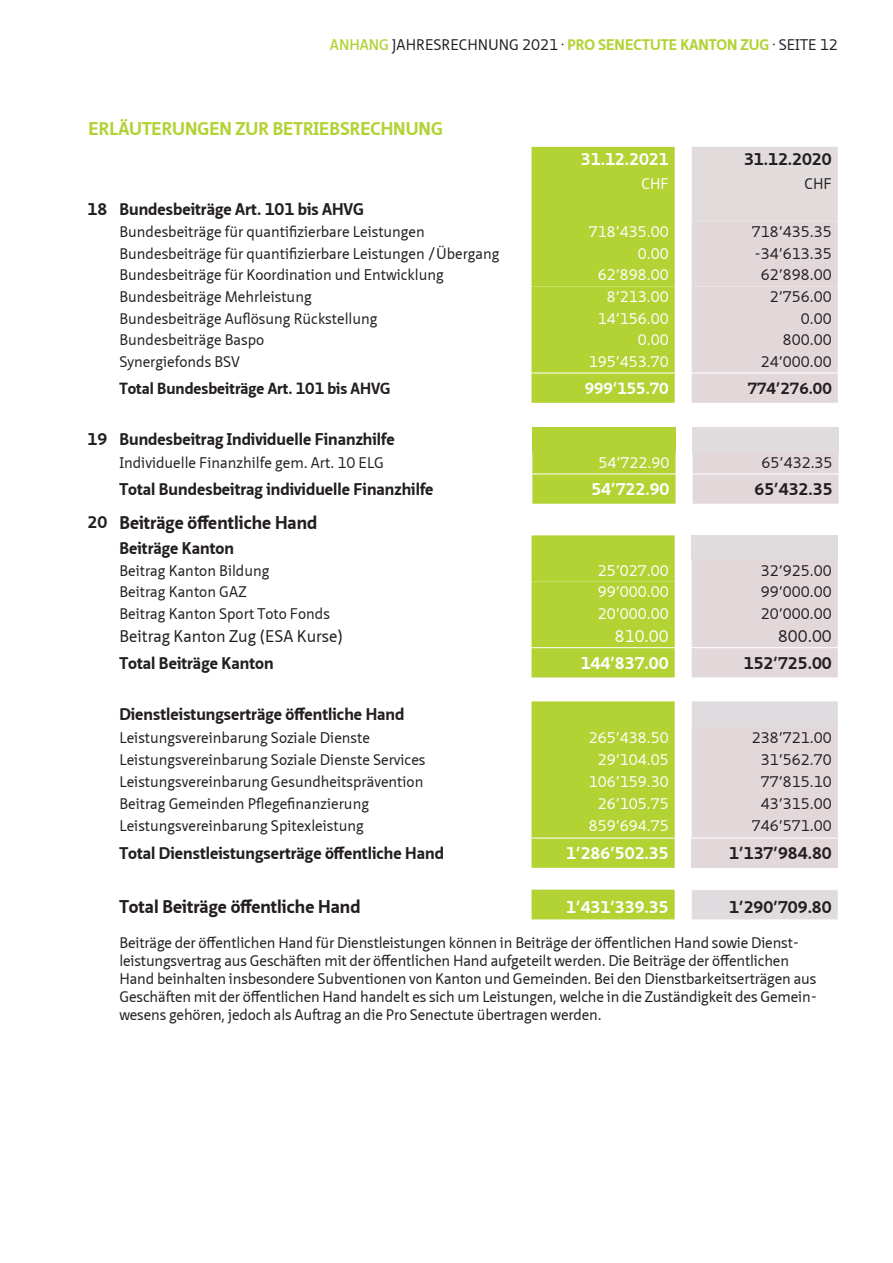
<style>
.page{position:relative;width:893px;height:1263px;background:#fff}
.page>*{position:absolute;margin:0;border:0;box-sizing:border-box;transform-origin:0 0}
.t1{font:700 18px "Neue Sans Pro";color:#231f20}
.t2{font:700 18px "Neue Sans Pro";color:#b3d234}
.t3{font:700 16.5px "Neue Sans Pro";color:#231f20}
.t4{font:700 16.5px "Neue Sans Pro";color:#fff}
.t5{font:16.5px "Neue Sans Pro";color:#231f20}
.t6{font:16.5px "Neue Sans Pro";color:#fff}
.t7{font:700 15.75px "Neue Sans Pro";color:#231f20}
.t8{font:700 15.75px "Neue Sans Pro";color:#fff}
.t9{font:15px/18px "Neue Sans Pro";color:#231f20}
.t10{font:15px "Neue Sans Pro";color:#fff}
.s1{font-weight:600;color:#b3d234}
.s2{font-size:7.5px}
.s3{font-weight:700;color:#b3d234}
.s4{font-size:16.5px}
</style>
<div class="page">
<svg style="left:531px;top:147px;width:307px;height:256px;background:#cdd88f"></svg>
<hr style="left:692px;top:373px;width:146px;height:1px;background:#fff">
<div style="left:532px;top:427px;width:143px;height:25px;background:#b3d234"></div>
<div style="left:693px;top:427px;width:146px;height:25px;background:#e0dbdd"></div>
<svg style="left:532px;top:452px;width:307px;height:52px;background:#ced890"></svg>
<hr style="left:693px;top:474px;width:146px;height:1px;background:#fff">
<svg style="left:531px;top:535px;width:307px;height:142px;background:#cdd78f"></svg>
<hr style="left:692px;top:647px;width:146px;height:1px;background:#fff">
<svg style="left:531px;top:701px;width:307px;height:218px;background:#d2db9a"></svg>
<hr style="left:692px;top:889px;width:146px;height:1px;background:#fff">
<p class="t9" style="left:330px;top:35px;width:509px"><span class="s1">ANHANG</span> JAHRESRECHNUNG 2021 <span class="s2">•</span> <span class="s3">PRO SENECTUTE KANTON ZUG</span> <span class="s2">•</span> SEITE 12</p>
<p class="t2" style="left:89px;top:117px;width:356px">ERLÄUTERUNGEN ZUR BETRIEBSRECHNUNG</p>
<p class="t4" style="left:581px;top:149px;width:89px">31.12.2021</p>
<p class="t3" style="left:744px;top:149px;width:89px">31.12.2020</p>
<p class="t10" style="left:641px;top:174px;width:29px">CHF</p>
<p class="t9" style="left:805px;top:174px;width:29px">CHF</p>
<p class="t3" style="left:88px;top:199px;width:278px">18 Bundesbeiträge Art. 101 bis AHVG</p>
<p class="t9" style="left:119px;top:223px;width:307px">Bundesbeiträge für quantifizierbare Leistungen</p>
<p class="t10" style="left:589px;top:222px;width:82px">718’435.00</p>
<p class="t9" style="left:752px;top:223px;width:82px">718’435.35</p>
<p class="t9" style="left:119px;top:244px;width:382px">Bundesbeiträge für quantifizierbare Leistungen /Übergang</p>
<p class="t10" style="left:638px;top:244px;width:32px">0.00</p>
<p class="t9" style="left:754px;top:244px;width:79px">-34’613.35</p>
<p class="t9" style="left:119px;top:266px;width:326px">Bundesbeiträge für Koordination und Entwicklung</p>
<p class="t10" style="left:598px;top:265px;width:73px">62’898.00</p>
<p class="t9" style="left:761px;top:266px;width:73px">62’898.00</p>
<p class="t9" style="left:119px;top:287px;width:194px">Bundesbeiträge Mehrleistung</p>
<p class="t10" style="left:607px;top:287px;width:64px">8’213.00</p>
<p class="t9" style="left:770px;top:287px;width:64px">2’756.00</p>
<p class="t9" style="left:119px;top:309px;width:260px">Bundesbeiträge Auflösung Rückstellung</p>
<p class="t10" style="left:598px;top:309px;width:73px">14’156.00</p>
<p class="t9" style="left:801px;top:309px;width:32px">0.00</p>
<p class="t9" style="left:119px;top:331px;width:146px">Bundesbeiträge Baspo</p>
<p class="t10" style="left:638px;top:330px;width:32px">0.00</p>
<p class="t9" style="left:783px;top:331px;width:50px">800.00</p>
<p class="t9" style="left:119px;top:352px;width:122px">Synergiefonds BSV</p>
<p class="t10" style="left:589px;top:352px;width:82px">195’453.70</p>
<p class="t9" style="left:761px;top:352px;width:73px">24’000.00</p>
<p class="t7" style="left:119px;top:378px;width:273px">Total Bundesbeiträge Art. 101 bis AHVG</p>
<p class="t8" style="left:585px;top:378px;width:86px">999’155.70</p>
<p class="t7" style="left:748px;top:378px;width:86px">774’276.00</p>
<p class="t3" style="left:88px;top:429px;width:309px">19 Bundesbeitrag Individuelle Finanzhilfe</p>
<p class="t9" style="left:119px;top:453px;width:266px">Individuelle Finanzhilfe gem. Art. 10 ELG</p>
<p class="t10" style="left:598px;top:453px;width:73px">54’722.90</p>
<p class="t9" style="left:762px;top:453px;width:73px">65’432.35</p>
<p class="t3" style="left:119px;top:478px;width:316px">Total Bundesbeitrag individuelle Finanzhilfe</p>
<p class="t4" style="left:591px;top:478px;width:80px">54’722.90</p>
<p class="t3" style="left:754px;top:478px;width:80px">65’432.35</p>
<p class="t1" style="left:88px;top:511px;width:231px"><span class="s4">20</span> Beiträge öffentliche Hand</p>
<p class="t3" style="left:119px;top:537px;width:116px">Beiträge Kanton</p>
<p class="t9" style="left:119px;top:561px;width:152px">Beitrag Kanton Bildung</p>
<p class="t10" style="left:598px;top:560px;width:73px">25’027.00</p>
<p class="t9" style="left:761px;top:561px;width:73px">32’925.00</p>
<p class="t9" style="left:119px;top:583px;width:129px">Beitrag Kanton GAZ</p>
<p class="t10" style="left:598px;top:582px;width:73px">99’000.00</p>
<p class="t9" style="left:761px;top:583px;width:73px">99’000.00</p>
<p class="t9" style="left:119px;top:604px;width:212px">Beitrag Kanton Sport Toto Fonds</p>
<p class="t10" style="left:598px;top:604px;width:73px">20’000.00</p>
<p class="t9" style="left:761px;top:604px;width:73px">20’000.00</p>
<p class="t5" style="left:119px;top:625px;width:225px">Beitrag Kanton Zug (ESA Kurse)</p>
<p class="t6" style="left:615px;top:625px;width:55px">810.00</p>
<p class="t5" style="left:778px;top:625px;width:55px">800.00</p>
<p class="t3" style="left:119px;top:652px;width:156px">Total Beiträge Kanton</p>
<p class="t4" style="left:581px;top:652px;width:90px">144’837.00</p>
<p class="t3" style="left:744px;top:652px;width:90px">152’725.00</p>
<p class="t3" style="left:119px;top:703px;width:287px">Dienstleistungserträge öffentliche Hand</p>
<p class="t9" style="left:119px;top:728px;width:252px">Leistungsvereinbarung Soziale Dienste</p>
<p class="t10" style="left:589px;top:727px;width:82px">265’438.50</p>
<p class="t9" style="left:752px;top:728px;width:82px">238’721.00</p>
<p class="t9" style="left:119px;top:750px;width:308px">Leistungsvereinbarung Soziale Dienste Services</p>
<p class="t10" style="left:598px;top:750px;width:73px">29’104.05</p>
<p class="t9" style="left:761px;top:750px;width:73px">31’562.70</p>
<p class="t9" style="left:119px;top:772px;width:305px">Leistungsvereinbarung Gesundheitsprävention</p>
<p class="t10" style="left:589px;top:772px;width:82px">106’159.30</p>
<p class="t9" style="left:761px;top:772px;width:73px">77’815.10</p>
<p class="t9" style="left:119px;top:795px;width:251px">Beitrag Gemeinden Pflegefinanzierung</p>
<p class="t10" style="left:598px;top:794px;width:73px">26’105.75</p>
<p class="t9" style="left:761px;top:795px;width:73px">43’315.00</p>
<p class="t9" style="left:119px;top:817px;width:246px">Leistungsvereinbarung Spitexleistung</p>
<p class="t10" style="left:589px;top:816px;width:82px">859’694.75</p>
<p class="t9" style="left:752px;top:817px;width:82px">746’571.00</p>
<p class="t3" style="left:119px;top:842px;width:326px">Total Dienstleistungserträge öffentliche Hand</p>
<p class="t4" style="left:566px;top:842px;width:104px">1’286’502.35</p>
<p class="t3" style="left:729px;top:842px;width:104px">1’137’984.80</p>
<p class="t1" style="left:119px;top:895px;width:243px">Total Beiträge öffentliche Hand</p>
<p class="t4" style="left:566px;top:897px;width:104px">1’431’339.35</p>
<p class="t3" style="left:729px;top:897px;width:104px">1’290’709.80</p>
<p class="t9" style="left:119px;top:933px;width:699px">Beiträge der öffentlichen Hand für Dienstleistungen können in Beiträge der öffentlichen Hand sowie Dienst&shy;leistungsvertrag aus Geschäften mit der öffentlichen Hand aufgeteilt werden. Die Beiträge der öffentlichen Hand beinhalten insbesondere Subventionen von Kanton und Gemeinden. Bei den Dienstbarkeitserträgen aus Geschäften mit der öffentlichen Hand handelt es sich um Leistungen, welche in die Zuständigkeit des Gemein&shy;wesens gehören, jedoch als Auftrag an die Pro Senectute übertragen werden.</p>
</div>
